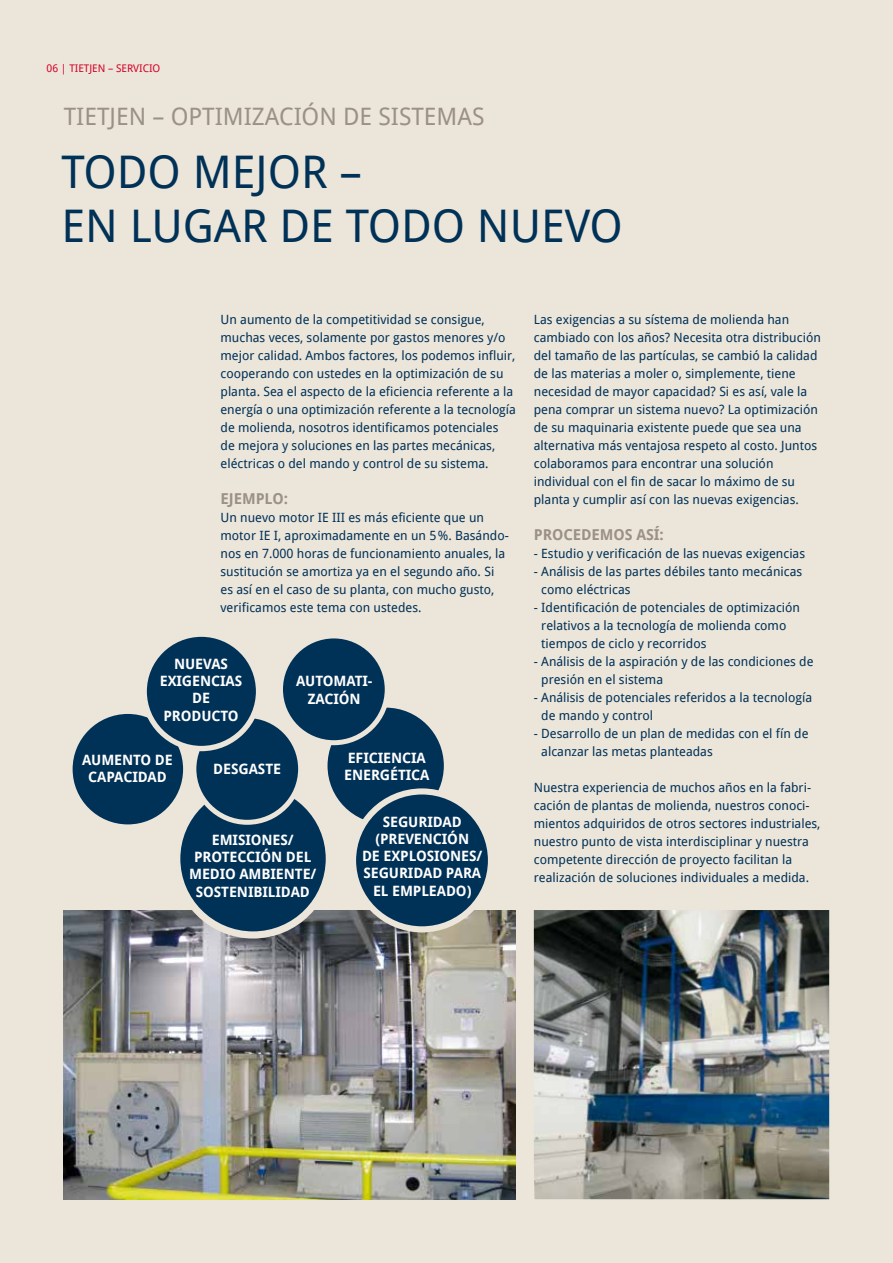
<style>
.page{position:relative;width:893px;height:1263px;background:#ece5da}
.page>*{position:absolute;margin:0;border:0;box-sizing:border-box;transform-origin:0 0}
.t1{font:45px/54px "Droid Sans";color:#003157}
.t2{font:24px "Droid Sans";color:#9b9184}
.t3{font:700 15px "Droid Sans";letter-spacing:-.005em;color:#9b9184}
.t4{font:700 14.25px/17.1px "Droid Sans";letter-spacing:-.005em;color:#fff;text-align:center}
.t5{font:12.75px/18px "Droid Sans";color:#003157}
.t6{font:10.5px "Droid Sans";color:#d40028}
</style>
<div class="page">
<hr style="left:892px;top:0;width:1px;height:1263px;background:#003157">
<img style="left:64px;top:910px;width:452px;height:289px">
<img style="left:534px;top:910px;width:295px;height:289px">
<div style="left:70px;top:711px;width:116px;height:116px;background:#003157;border-radius:50%"></div>
<div style="left:67px;top:708px;width:121px;height:122px;border:5px solid #ece5da;border-radius:50%"></div>
<div style="left:325px;top:705px;width:122px;height:122px;background:#003157;border-radius:50%"></div>
<div style="left:322px;top:702px;width:127px;height:128px;border:6px solid #ece5da;border-radius:50%"></div>
<div style="left:353px;top:791px;width:138px;height:138px;background:#003157;border-radius:50%"></div>
<div style="left:350px;top:788px;width:144px;height:144px;border:6px solid #ece5da;border-radius:50%"></div>
<div style="left:177px;top:782px;width:152px;height:153px;background:#003157;border-radius:50%"></div>
<div style="left:173px;top:779px;width:160px;height:159px;border:7px solid #ece5da;border-radius:50%"></div>
<div style="left:194px;top:715px;width:107px;height:107px;background:#003157;border-radius:50%"></div>
<div style="left:191px;top:713px;width:112px;height:112px;border:5px solid #ece5da;border-radius:50%"></div>
<div style="left:280px;top:636px;width:107px;height:107px;background:#003157;border-radius:50%"></div>
<div style="left:278px;top:633px;width:112px;height:112px;border:5px solid #ece5da;border-radius:50%"></div>
<div style="left:144px;top:634px;width:115px;height:114px;background:#003157;border-radius:50%"></div>
<div style="left:142px;top:631px;width:119px;height:120px;border:5px solid #ece5da;border-radius:50%"></div>
<p class="t6" style="left:47px;top:62px;width:115px">06 | TIETJEN – SERVICIO</p>
<h2 class="t2" style="left:64px;top:102px;width:422px">TIETJEN – OPTIMIZACIÓN DE SISTEMAS</h2>
<h1 class="t1" style="left:61px;top:145px;width:563px">TODO MEJOR –<br>EN LUGAR DE TODO NUEVO</h1>
<p class="t5" style="left:221px;top:311px;width:297px">Un aumento de la competitividad se consigue, muchas veces, solamente por gastos menores y/o mejor calidad. Ambos factores, los podemos influir, cooperando con ustedes en la optimización de su planta. Sea el aspecto de la eficiencia referente a la energía o una optimización referente a la tecnología de molienda, nosotros identificamos potenciales de mejora y soluciones en las partes mecánicas, eléctricas o del mando y control de su sistema.</p>
<p class="t3" style="left:221px;top:490px;width:69px">EJEMPLO:</p>
<p class="t5" style="left:221px;top:509px;width:290px">Un nuevo motor IE III es más eficiente que un motor IE I, aproximadamente en un 5%. Basándo&shy;nos en 7.000 horas de funcionamiento anuales, la sustitución se amortiza ya en el segundo año. Si es así en el caso de su planta, con mucho gusto, verificamos este tema con ustedes.</p>
<p class="t4" style="left:160px;top:656px;width:84px">NUEVAS<br>EXIGENCIAS<br>DE<br>PRODUCTO</p>
<p class="t4" style="left:296px;top:673px;width:78px">AUTOMATI-<br>ZACIÓN</p>
<p class="t4" style="left:82px;top:752px;width:92px">AUMENTO DE<br>CAPACIDAD</p>
<p class="t4" style="left:344px;top:749px;width:87px;text-align:left">EFICIENCIA<br>ENERGÉTICA</p>
<p class="t4" style="left:362px;top:814px;width:122px">SEGURIDAD (PREVENCIÓN<br>DE EXPLOSIONES/<br>SEGURIDAD PARA<br>EL EMPLEADO)</p>
<p class="t4" style="left:213px;top:760px;width:69px">DESGASTE</p>
<p class="t4" style="left:189px;top:832px;width:129px">EMISIONES/<br>PROTECCIÓN DEL<br>MEDIO AMBIENTE/<br>SOSTENIBILIDAD</p>
<p class="t5" style="left:534px;top:311px;width:289px">Las exigencias a su sístema de molienda han cambiado con los años? Necesita otra distribución del tamaño de las partículas, se cambió la calidad de las materias a moler o, simplemente, tiene necesidad de mayor capacidad? Si es así, vale la pena comprar un sistema nuevo? La optimización de su maquinaria existente puede que sea una alternativa más ventajosa respeto al costo. Juntos colaboramos para encontrar una solución individual con el fin de sacar lo máximo de su planta y cumplir así con las nuevas exigencias.</p>
<p class="t3" style="left:534px;top:526px;width:132px">PROCEDEMOS ASÍ:</p>
<p class="t5" style="left:534px;top:545px;width:273px">- Estudio y verificación de las nuevas exigencias</p>
<p class="t5" style="left:541px;top:563px;width:263px;text-indent:-7px">- Análisis de las partes débiles tanto mecánicas como eléctricas</p>
<p class="t5" style="left:541px;top:599px;width:260px;text-indent:-7px">- Identificación de potenciales de optimización relativos a la tecnología de molienda como tiempos de ciclo y recorridos</p>
<p class="t5" style="left:541px;top:653px;width:274px;text-indent:-7px">- Análisis de la aspiración y de las condiciones de presión en el sistema</p>
<p class="t5" style="left:541px;top:689px;width:272px;text-indent:-7px">- Análisis de potenciales referidos a la tecnología de mando y control</p>
<p class="t5" style="left:541px;top:725px;width:269px;text-indent:-7px">- Desarrollo de un plan de medidas con el fín de alcanzar las metas planteadas</p>
<p class="t5" style="left:534px;top:779px;width:288px">Nuestra experiencia de muchos años en la fabri&shy;cación de plantas de molienda, nuestros conoci&shy;mientos adquiridos de otros sectores industriales, nuestro punto de vista interdisciplinar y nuestra competente dirección de proyecto facilitan la realización de soluciones individuales a medida.</p>
</div>
